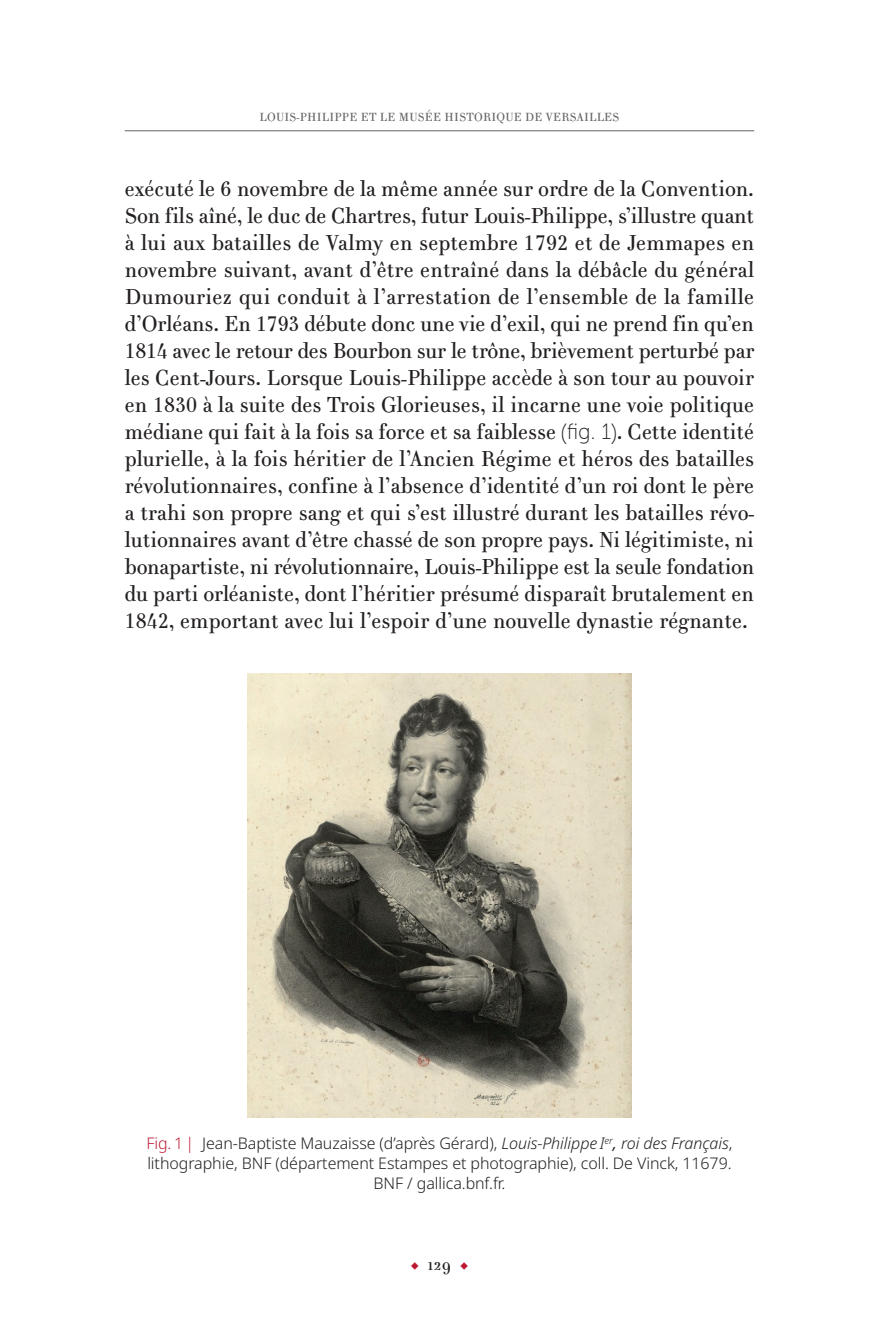
<style>
.page{position:relative;width:879px;height:1333px;background:#fff}
.page>*{position:absolute;margin:0;border:0;box-sizing:border-box;transform-origin:0 0}
.t1{font:22px/27px "Carta Nova Texte";color:#231f20;text-align:justify}
.t2{font:18px "Carta Nova Texte";color:#231f20}
.t3{font:300 16px/20px "Noto Sans";letter-spacing:-.005em;color:#231f20;text-align:center}
.t4{font:12px "Carta Nova Texte";letter-spacing:.02em;color:#636366}
.s1{font-family:"Museo Sans 100"}
.s2{color:#bc1e39}
.s3{font-style:italic}
.s4{font-weight:400;font-style:italic}
.s5{font-weight:700;font-style:italic;font-size:12px;color:#bd1832}
</style>
<div class="page">
<img style="left:247px;top:673px;width:385px;height:444px">
<hr style="left:125px;top:130px;width:629px;height:1px;background:#636366">
<p class="t4" style="left:260px;top:109px;width:361px">LOUIS-PHILIPPE ET LE MUSÉE HISTORIQUE DE VERSAILLES</p>
<p class="t1" style="left:125px;top:175px;width:631px">exécuté le 6 novembre de la même année sur ordre de la Convention.<br>Son fils aîné, le duc de Chartres, futur Louis-Philippe, s’illustre quant à lui aux batailles de Valmy en septembre 1792 et de Jemmapes en novembre suivant, avant d’être entraîné dans la débâcle du général Dumouriez qui conduit à l’arrestation de l’ensemble de la famille d’Orléans. En 1793 débute donc une vie d’exil, qui ne prend fin qu’en 1814 avec le retour des Bourbon sur le trône, brièvement perturbé par les Cent-Jours. Lorsque Louis-Philippe accède à son tour au pouvoir en 1830 à la suite des Trois Glorieuses, il incarne une voie politique médiane qui fait à la fois sa force et sa faiblesse (<span class="s1">fig. 1</span>). Cette identité plurielle, à la fois héritier de l’Ancien Régime et héros des batailles révolutionnaires, confine à l’absence d’identité d’un roi dont le père a trahi son propre sang et qui s’est illustré durant les batailles révo&shy;lutionnaires avant d’être chassé de son propre pays. Ni légitimiste, ni bonapartiste, ni révolutionnaire, Louis-Philippe est la seule fondation du parti orléaniste, dont l’héritier présumé disparaît brutalement en 1842, emportant avec lui l’espoir d’une nouvelle dynastie régnante.</p>
<p class="t3" style="left:146px;top:1133px;width:587px"><span class="s2">Fig. 1 |</span> Jean-Baptiste Mauzaisse (d’après Gérard), <span class="s3">Louis-Philippe I</span><sup>er</sup><span class="s4">,</span> <span class="s3">roi des Français</span>, lithographie, BNF (département Estampes et photographie), coll. De Vinck, 11679.<br>BNF / gallica.bnf.fr.</p>
<p class="t2" style="left:411px;top:1253px;width:59px"><span class="s5">◆</span> 129 <span class="s5">◆</span></p>
</div>
